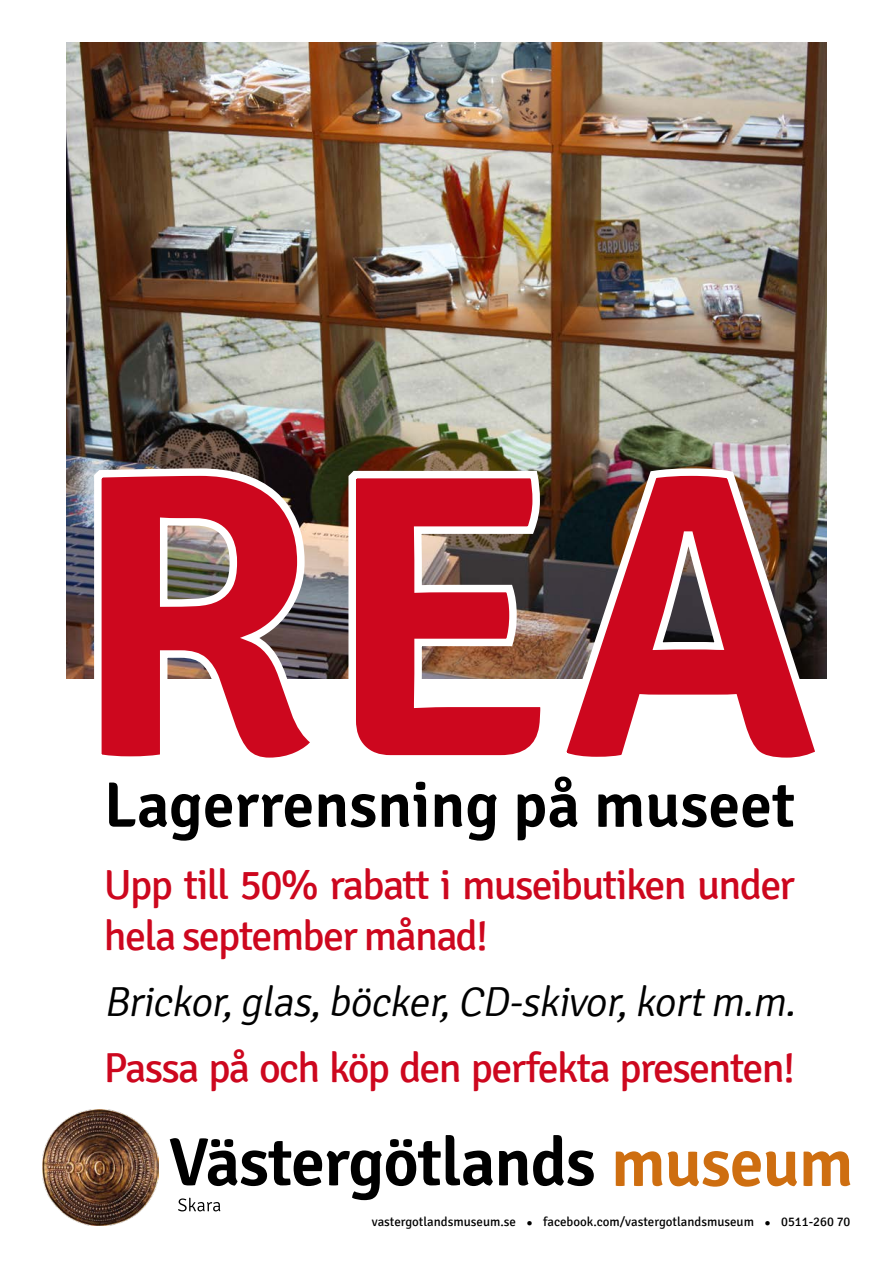
<style>
.page{position:relative;width:893px;height:1263px;background:#fff}
.page>*{position:absolute;margin:0;border:0;box-sizing:border-box;transform-origin:0 0}
.t1{font:600 63.9px "Signika";color:#000}
.t2{font:42px/50.4px "Signika";letter-spacing:-.04em;color:#cd071e}
.t3{font:italic 300 42px "Signika";color:#000}
.t4{font:12.9px "Signika";color:#000}
</style>
<div class="page">
<img style="left:67px;top:43px;width:759px;height:635px">
<svg style="left:616px;top:1151px;width:234px;height:36px"></svg>
<svg style="left:170px;top:1135px;width:424px;height:76px"></svg>
<img style="left:43px;top:1109px;width:116px;height:117px">
<img style="left:90px;top:465px;width:737px;height:293px">
<h1 class="t1" style="left:104px;top:768px;width:693px">Lagerrensning på museet</h1>
<p class="t2" style="left:104px;top:860px;width:693px">Upp till 50% rabatt i museibutiken under hela september månad!</p>
<p class="t3" style="left:104px;top:978px;width:701px">Brickor,glas,böcker,CD-skivor,kortm.m.</p>
<p class="t2" style="left:104px;top:1043px;width:693px">Passa på och köp den perfekta presenten!</p>
<p class="t4" style="left:372px;top:1214px;width:480px">vastergotlandsmuseum.se ● facebook.com/vastergotlandsmuseum ● 0511-260 70</p>
</div>
